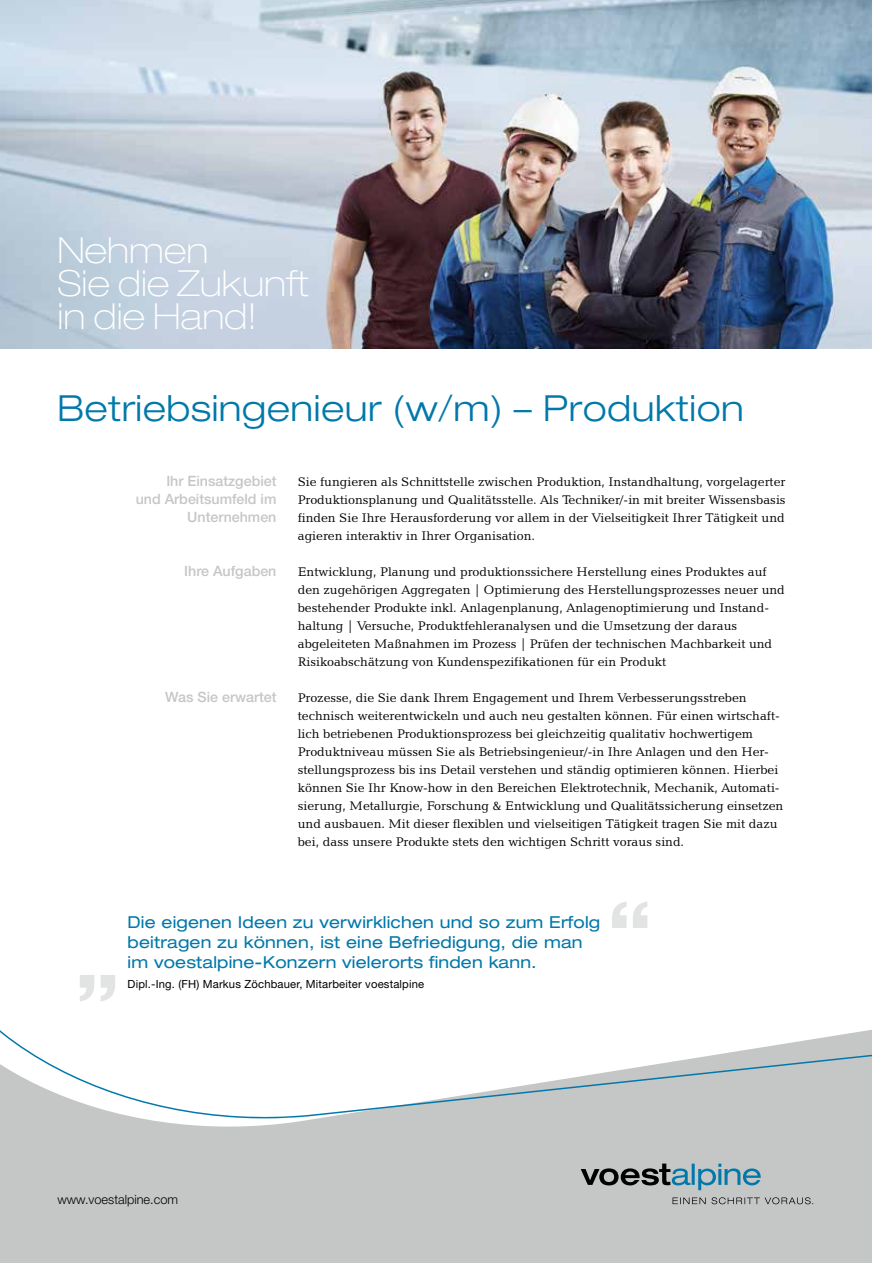
<style>
.page{position:relative;width:872px;height:1263px;background:#fff}
.page>*{position:absolute;margin:0;border:0;box-sizing:border-box;transform-origin:0 0}
.t1{font:300 expanded 36px "Helvetica Neue LT Std";letter-spacing:.015em;color:#0078aa}
.t2{font:100 expanded 36px/33px "Helvetica Neue LT Std";letter-spacing:.005em;color:#fff}
.t3{font:expanded 16.5px/20.2px "Helvetica Neue LT Std";letter-spacing:.01em;color:#0078aa}
.t4{font:500 14.25px/18px "Helvetica Neue LT Std";color:#c5c6c6;text-align:right}
.t5{font:12.75px/18px "Candida BT";color:#000}
.t6{font:300 12.75px "Helvetica Neue LT Std";color:#000}
.t7{font:11.25px "Helvetica Neue LT Std";letter-spacing:.015em;color:#000}
</style>
<div class="page">
<div style="left:0;top:1118px;width:872px;height:145px;background:#c5c6c6"></div>
<svg style="left:0;top:1029px;width:872px;height:89px"></svg>
<svg style="left:711px;top:1197px;width:102px;height:7px"></svg>
<svg style="left:672px;top:1197px;width:33px;height:7px"></svg>
<svg style="left:580px;top:1163px;width:180px;height:27px;background:#8799a1"></svg>
<img style="left:0;top:0;width:872px;height:349px">
<svg style="left:612px;top:902px;width:35px;height:26px"></svg>
<svg style="left:80px;top:975px;width:35px;height:26px"></svg>
<h1 class="t2" style="left:57px;top:233px;width:253px">Nehmen<br>Sie die Zukunft in die Hand!</h1>
<h1 class="t1" style="left:57px;top:387px;width:688px">Betriebsingenieur (w/m) – Produktion</h1>
<p class="t4" style="left:136px;top:472px;width:142px">Ihr Einsatzgebiet<br>und Arbeitsumfeld im<br>Unternehmen</p>
<p class="t5" style="left:298px;top:472px;width:489px;text-align:justify">Sie fungieren als Schnittstelle zwischen Produktion, Instandhaltung, vorgelagerter Produktionsplanung und Qualitätsstelle. Als Techniker/-in mit breiter Wissensbasis finden Sie Ihre Herausforderung vor allem in der Vielseitigkeit Ihrer Tätigkeit und agieren interaktiv in Ihrer Organisation.</p>
<p class="t5" style="left:298px;top:562px;width:488px">Entwicklung, Planung und produktionssichere Herstellung eines Produktes auf den zugehörigen Aggregaten | Optimierung des Herstellungsprozesses neuer und bestehender Produkte inkl. Anlagenplanung, Anlagenoptimierung und Instand&shy;haltung | Versuche, Produktfehleranalysen und die Umsetzung der daraus abgeleiteten Maßnahmen im Prozess | Prüfen der technischen Machbarkeit und Risikoabschätzung von Kundenspezifikationen für ein Produkt</p>
<p class="t5" style="left:298px;top:688px;width:487px">Prozesse, die Sie dank Ihrem Engagement und Ihrem Verbesserungsstreben technisch weiterentwickeln und auch neu gestalten können. Für einen wirtschaft&shy;lich betriebenen Produktionsprozess bei gleichzeitig qualitativ hochwertigem Produktniveau müssen Sie als Betriebsingenieur/-in Ihre Anlagen und den Her&shy;stellungsprozess bis ins Detail verstehen und ständig optimieren können. Hierbei können Sie Ihr Know-how in den Bereichen Elektrotechnik, Mechanik, Automati&shy;sierung, Metallurgie, Forschung &amp; Entwicklung und Qualitätssicherung einsetzen und ausbauen. Mit dieser flexiblen und vielseitigen Tätigkeit tragen Sie mit dazu bei, dass unsere Produkte stets den wichtigen Schritt voraus sind.</p>
<p class="t4" style="left:184px;top:562px;width:94px">Ihre Aufgaben</p>
<p class="t4" style="left:165px;top:688px;width:113px">Was Sie erwartet</p>
<p class="t3" style="left:128px;top:911px;width:474px">Die eigenen Ideen zu verwirklichen und so zum Erfolg beitragen zu können, ist eine Befriedigung, die man im voestalpine-Konzern vielerorts finden kann.</p>
<p class="t7" style="left:128px;top:977px;width:298px">Dipl.-Ing. (FH) Markus Zöchbauer, Mitarbeiter voestalpine</p>
<p class="t6" style="left:57px;top:1192px;width:122px">www.voestalpine.com</p>
</div>
